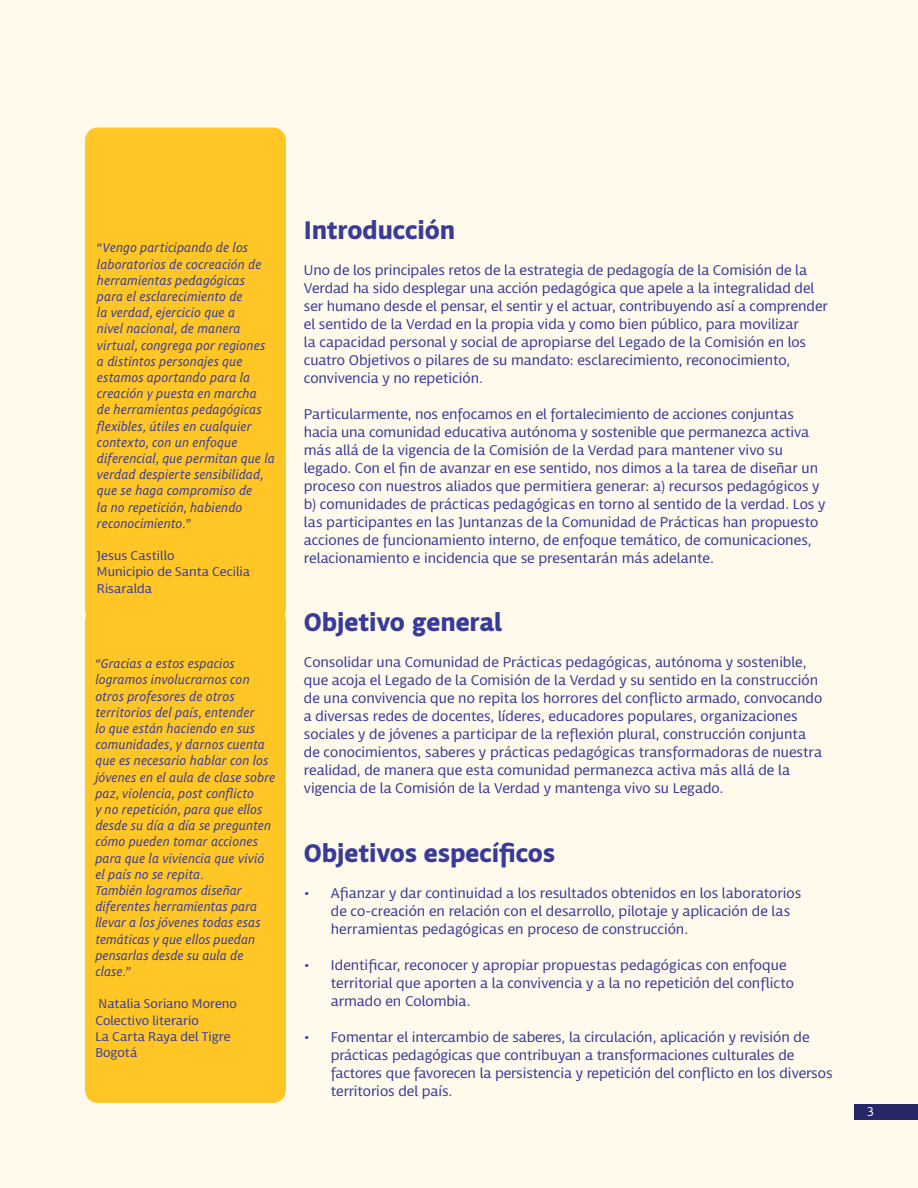
<style>
.page{position:relative;width:918px;height:1188px;background:#fffaeb}
.page>*{position:absolute;margin:0;border:0;box-sizing:border-box;transform-origin:0 0}
.texto{font:700 27px "Obliqua Sans";color:#393b98}
.texto-2{font:15px/18px "Obliqua Sans";color:#393b98}
.t1{font:italic 13.5px/16.2px "Obliqua Sans";letter-spacing:.005em;color:#393b98}
.t2{font:13.5px "Obliqua Sans";letter-spacing:.005em;color:#393b98}
.t3{font:13.5px "Obliqua Sans";color:#fff}
</style>
<div class="page">
<div style="left:85px;top:128px;width:201px;height:494px;background:#ffc625;border-radius:13px"></div>
<div style="left:85px;top:608px;width:201px;height:495px;background:#ffc625;border-radius:13px"></div>
<div style="left:854px;top:1104px;width:64px;height:16px;background:#282765"></div>
<p class="t1" style="left:97px;top:241px;width:179px">“Vengo participando de los laboratorios de cocreación de herramientas pedagógicas para el esclarecimiento de<br>la verdad, ejercicio que a<br>nivel nacional, de manera virtual, congrega por regiones a distintos personajes que estamos aportando para la creación y puesta en marcha<br>de herramientas pedagógicas flexibles, útiles en cualquier contexto, con un enfoque diferencial, que permitan que la verdad despierte sensibilidad, que se haga compromiso de<br>la no repetición, habiendo reconocimiento.”</p>
<p class="t2" style="left:97px;top:548px;width:79px">Jesus Castillo</p>
<p class="t2" style="left:97px;top:565px;width:155px">Municipio de Santa Cecilia</p>
<p class="t2" style="left:97px;top:581px;width:56px">Risaralda</p>
<p class="t1" style="left:95px;top:656px;width:182px">“Gracias a estos espacios logramos involucrarnos con otros profesores de otros territorios del país, entender<br>lo que están haciendo en sus comunidades, y darnos cuenta que es necesario hablar con los jóvenes en el aula de clase sobre paz, violencia, post conflicto<br>y no repetición, para que ellos desde su día a día se pregunten cómo pueden tomar acciones para que la viviencia que vivió el país no se repita.</p>
<p class="t1" style="left:95px;top:883px;width:167px">También logramos diseñar diferentes herramientas para llevar a los jóvenes todas esas temáticas y que ellos puedan pensarlas desde su aula de clase.”</p>
<p class="t2" style="left:99px;top:996px;width:140px">Natalia Soriano Moreno</p>
<p class="t2" style="left:95px;top:1013px;width:105px">Colectivo literario</p>
<p class="t2" style="left:95px;top:1029px;width:137px">La Carta Raya del Tigre</p>
<p class="t2" style="left:95px;top:1045px;width:43px">Bogotá</p>
<p class="texto" style="left:304px;top:215px;width:153px">Introducción</p>
<p class="texto-2" style="left:304px;top:261px;width:526px">Uno de los principales retos de la estrategia de pedagogía de la Comisión de la Verdad ha sido desplegar una acción pedagógica que apele a la integralidad del ser humano desde el pensar, el sentir y el actuar, contribuyendo así a comprender el sentido de la Verdad en la propia vida y como bien público, para movilizar<br>la capacidad personal y social de apropiarse del Legado de la Comisión en los cuatro Objetivos o pilares de su mandato: esclarecimiento, reconocimiento, convivencia y no repetición.</p>
<p class="texto-2" style="left:304px;top:405px;width:523px">Particularmente, nos enfocamos en el fortalecimiento de acciones conjuntas hacia una comunidad educativa autónoma y sostenible que permanezca activa más allá de la vigencia de la Comisión de la Verdad para mantener vivo su legado. Con el fin de avanzar en ese sentido, nos dimos a la tarea de diseñar un proceso con nuestros aliados que permitiera generar: a) recursos pedagógicos y b) comunidades de prácticas pedagógicas en torno al sentido de la verdad. Los y las participantes en las Juntanzas de la Comunidad de Prácticas han propuesto acciones de funcionamiento interno, de enfoque temático, de comunicaciones, relacionamiento e incidencia que se presentarán más adelante.</p>
<p class="texto" style="left:304px;top:607px;width:200px">Objetivo general</p>
<p class="texto-2" style="left:304px;top:654px;width:520px">Consolidar una Comunidad de Prácticas pedagógicas, autónoma y sostenible, que acoja el Legado de la Comisión de la Verdad y su sentido en la construcción de una convivencia que no repita los horrores del conflicto armado, convocando a diversas redes de docentes, líderes, educadores populares, organizaciones sociales y de jóvenes a participar de la reflexión plural, construcción conjunta de conocimientos, saberes y prácticas pedagógicas transformadoras de nuestra realidad, de manera que esta comunidad permanezca activa más allá de la vigencia de la Comisión de la Verdad y mantenga vivo su Legado.</p>
<p class="texto" style="left:304px;top:838px;width:253px">Objetivos específicos</p>
<p class="texto-2" style="left:331px;top:884px;width:472px;text-indent:-27px">• Afianzar y dar continuidad a los resultados obtenidos en los laboratorios de co-creación en relación con el desarrollo, pilotaje y aplicación de las herramientas pedagógicas en proceso de construcción.</p>
<p class="texto-2" style="left:331px;top:956px;width:465px;text-indent:-27px">• Identificar, reconocer y apropiar propuestas pedagógicas con enfoque territorial que aporten a la convivencia y a la no repetición del conflicto armado en Colombia.</p>
<p class="texto-2" style="left:331px;top:1028px;width:503px;text-indent:-27px">• Fomentar el intercambio de saberes, la circulación, aplicación y revisión de prácticas pedagógicas que contribuyan a transformaciones culturales de factores que favorecen la persistencia y repetición del conflicto en los diversos territorios del país.</p>
<p class="t3" style="left:867px;top:1104px;width:8px">3</p>
</div>
